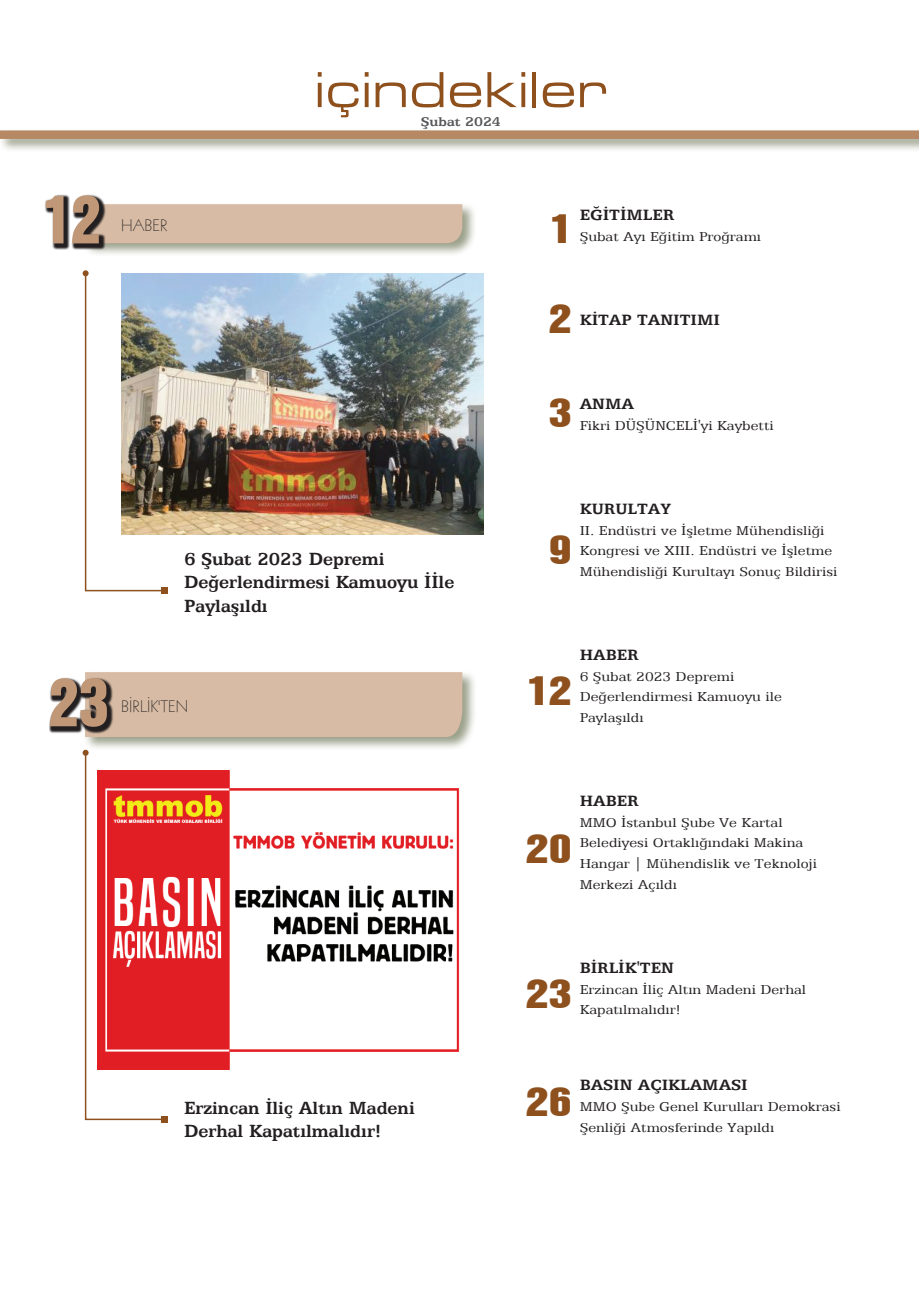
<style>
.page{position:relative;width:919px;height:1289px;background:#fff}
.page>*{position:absolute;margin:0;border:0;box-sizing:border-box;transform-origin:0 0}
.t1{font:60px "Swiss 921 BT Regular A";color:#c09877}
.t2{font:52.5px "Microgramma D Medi Exte";letter-spacing:.05em;color:#8e511e}
.t3{font:36px "Swiss 921 BT Regular A";color:#8e511e;scale:1.28 1}
.t4{font:700 19.5px/23.4px "Egyptian 505 BT";color:#231f20}
.t5{font:700 16.5px "Egyptian 505 BT";color:#231f20;scale:1.1 1}
.t6{font:16.5px "Geometric 231 BT Light C";color:#231f20}
.t7{font:14.25px/20.5px "Egyptian 505 BT";color:#231f20;scale:1.1 1}
.t8{font:700 14.25px "Egyptian 505 BT";color:#57585a;scale:1.1 1}
</style>
<div class="page">
<svg style="left:83px;top:270px;width:84px;height:323px"></svg>
<svg style="left:83px;top:751px;width:84px;height:371px"></svg>
<div style="left:0;top:128px;width:918px;height:25px;background:#7b8265;opacity:.75"></div>
<svg style="left:0;top:130px;width:918px;height:9px;background:#b98d6a"></svg>
<div style="left:83px;top:202px;width:393px;height:55px;background:#7b8265;opacity:.75"></div>
<div style="left:106px;top:204px;width:356px;height:39px;background:#d7bba4"></div>
<svg style="left:45px;top:194px;width:61px;height:56px"></svg>
<div style="left:83px;top:670px;width:393px;height:81px;background:#7b8265;opacity:.75"></div>
<div style="left:85px;top:672px;width:377px;height:65px;background:#d7bba4"></div>
<svg style="left:49px;top:677px;width:65px;height:56px;background:#5b5554"></svg>
<img style="left:97px;top:770px;width:363px;height:299px">
<img style="left:121px;top:273px;width:362px;height:261px">
<h1 class="t1" style="left:41px;top:180px;width:61px">12</h1>
<p class="t6" style="left:121px;top:214px;width:48px">HABER</p>
<h2 class="t2" style="left:315px;top:56px;width:292px">içindekiler</h2>
<p class="t8" style="left:421px;top:113px;width:74px">Şubat 2024</p>
<h3 class="t3" style="left:548px;top:205px;width:20px">1</h3>
<p class="t5" style="left:579px;top:205px;width:87px">EĞİTİMLER</p>
<p class="t7" style="left:579px;top:226px;width:166px">Şubat Ayı Eğitim Proğramı</p>
<h3 class="t3" style="left:548px;top:295px;width:20px">2</h3>
<p class="t5" style="left:579px;top:310px;width:129px">KİTAP TANITIMI</p>
<h3 class="t3" style="left:548px;top:389px;width:20px">3</h3>
<p class="t5" style="left:579px;top:394px;width:51px">ANMA</p>
<p class="t7" style="left:579px;top:415px;width:178px">Fikri DÜŞÜNCELİ'yi Kaybetti</p>
<h3 class="t4" style="left:184px;top:547px;width:272px">6 Şubat 2023 Depremi<br>Değerlendirmesi Kamuoyu İİle<br>Paylaşıldı</h3>
<h1 class="t1" style="left:49px;top:663px;width:61px">23</h1>
<p class="t6" style="left:121px;top:695px;width:68px">BİRLİK'TEN</p>
<h3 class="t4" style="left:184px;top:1095px;width:232px">Erzincan İliç Altın Madeni<br>Derhal Kapatılmalıdır!</h3>
<h3 class="t3" style="left:548px;top:526px;width:20px">9</h3>
<p class="t5" style="left:579px;top:499px;width:85px">KURULTAY</p>
<p class="t7" style="left:579px;top:520px;width:236px">II. Endüstri ve İşletme Mühendisliği<br>Kongresi ve XIII. Endüstri ve İşletme<br>Mühendisliği Kurultayı Sonuç Bildirisi</p>
<h3 class="t3" style="left:525px;top:667px;width:38px">12</h3>
<p class="t5" style="left:579px;top:645px;width:55px">HABER</p>
<p class="t7" style="left:579px;top:666px;width:185px">6 Şubat 2023 Depremi<br>Değerlendirmesi Kamuoyu ile<br>Paylaşıldı</p>
<h3 class="t3" style="left:525px;top:825px;width:38px">20</h3>
<p class="t5" style="left:579px;top:791px;width:55px">HABER</p>
<p class="t7" style="left:579px;top:812px;width:217px">MMO İstanbul Şube Ve Kartal<br>Belediyesi Ortaklığındaki Makina<br>Hangar | Mühendislik ve Teknoloji<br>Merkezi Açıldı</p>
<h3 class="t3" style="left:525px;top:970px;width:38px">23</h3>
<p class="t5" style="left:579px;top:958px;width:87px">BİRLİK'TEN</p>
<p class="t7" style="left:579px;top:978px;width:207px">Erzincan İliç Altın Madeni Derhal<br>Kapatılmalıdır!</p>
<h3 class="t3" style="left:525px;top:1077px;width:38px">26</h3>
<p class="t5" style="left:579px;top:1075px;width:154px">BASIN AÇIKLAMASI</p>
<p class="t7" style="left:579px;top:1096px;width:239px;line-height:21px">MMO Şube Genel Kurulları Demokrasi<br>Şenliği Atmosferinde Yapıldı</p>
</div>
